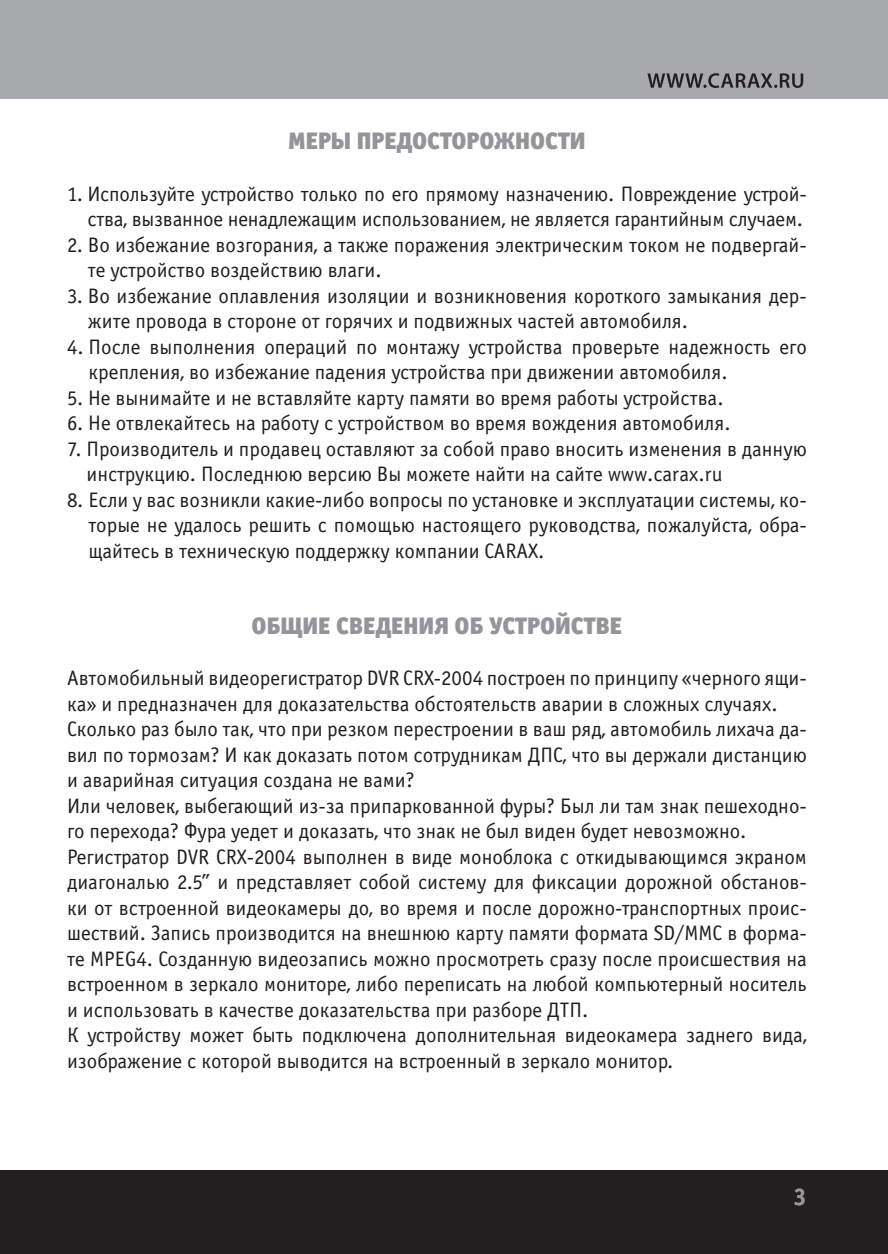
<style>
.page{position:relative;width:888px;height:1254px;background:#fff}
.page>*{position:absolute;margin:0;border:0;box-sizing:border-box;transform-origin:0 0}
.t1{font:24px "Officina Sans Black C";color:#939598}
.t2{font:24px "Officina Sans Bold C";color:#939598}
.t3{font:21px/25.5px "Officina Sans Book C";color:#231f20}
</style>
<div class="page">
<div style="left:0;top:1170px;width:888px;height:84px;background:#231f20"></div>
<div style="left:0;top:0;width:888px;height:98px;background:#a8a9ad"></div>
<svg style="left:647px;top:73px;width:156px;height:15px"></svg>
<p class="t1" style="left:288px;top:126px;width:299px">МЕРЫ ПРЕДОСТОРОЖНОСТИ</p>
<p class="t3" style="left:67px;top:183px;width:741px;text-align:right">1. Используйте устройство только по его прямому назначению. Повреждение устрой&shy;ства, вызванное ненадлежащим использованием, не является гарантийным случаем.</p>
<p class="t3" style="left:88px;top:234px;width:720px;text-indent:-21px">2. Во избежание возгорания, а также поражения электрическим током не подвергай&shy;те устройство воздействию влаги.</p>
<p class="t3" style="left:88px;top:285px;width:720px;text-indent:-21px">3. Во избежание оплавления изоляции и возникновения короткого замыкания дер&shy;жите провода в стороне от горячих и подвижных частей автомобиля.</p>
<p class="t3" style="left:89px;top:336px;width:720px;text-indent:-22px">4. После выполнения операций по монтажу устройства проверьте надежность его крепления, во избежание падения устройства при движении автомобиля.</p>
<p class="t3" style="left:67px;top:387px;width:658px">5. Не вынимайте и не вставляйте карту памяти во время работы устройства.</p>
<p class="t3" style="left:67px;top:412px;width:665px">6. Не отвлекайтесь на работу с устройством во время вождения автомобиля.</p>
<p class="t3" style="left:87px;top:438px;width:722px;text-indent:-19px">7. Производитель и продавец оставляют за собой право вносить изменения в данную инструкцию. Последнюю версию Вы можете найти на сайте www.carax.ru</p>
<p class="t3" style="left:88px;top:489px;width:720px;text-align:justify;text-indent:-21px">8. Если у вас возникли какие-либо вопросы по установке и эксплуатации системы, ко&shy;торые не удалось решить с помощью настоящего руководства, пожалуйста, обра&shy;щайтесь в техническую поддержку компании CARAX.</p>
<p class="t1" style="left:252px;top:611px;width:372px">ОБЩИЕ СВЕДЕНИЯ ОБ УСТРОЙСТВЕ</p>
<p class="t3" style="left:67px;top:667px;width:741px">Автомобильный видеорегистратор DVR CRX-2004 построен по принципу «черного ящи&shy;ка» и предназначен для доказательства обстоятельств аварии в сложных случаях.<br>Сколько раз было так, что при резком перестроении в ваш ряд, автомобиль лихача да&shy;вил по тормозам? И как доказать потом сотрудникам ДПС, что вы держали дистанцию и аварийная ситуация создана не вами?<br>Или человек, выбегающий из-за припаркованной фуры? Был ли там знак пешеходно&shy;го перехода? Фура уедет и доказать, что знак не был виден будет невозможно.<br>Регистратор DVR CRX-2004 выполнен в виде моноблока с откидывающимся экраном диагональю 2.5’’ и представляет собой систему для фиксации дорожной обстанов&shy;ки от встроенной видеокамеры до, во время и после дорожно-транспортных проис&shy;шествий. Запись производится на внешнюю карту памяти формата SD/ММС в форма&shy;те MPEG4. Созданную видеозапись можно просмотреть сразу после происшествия на встроенном в зеркало мониторе, либо переписать на любой компьютерный носитель и использовать в качестве доказательства при разборе ДТП.<br>К устройству может быть подключена дополнительная видеокамера заднего вида, изображение с которой выводится на встроенный в зеркало монитор.</p>
<p class="t2" style="left:794px;top:1183px;width:15px">3</p>
</div>
